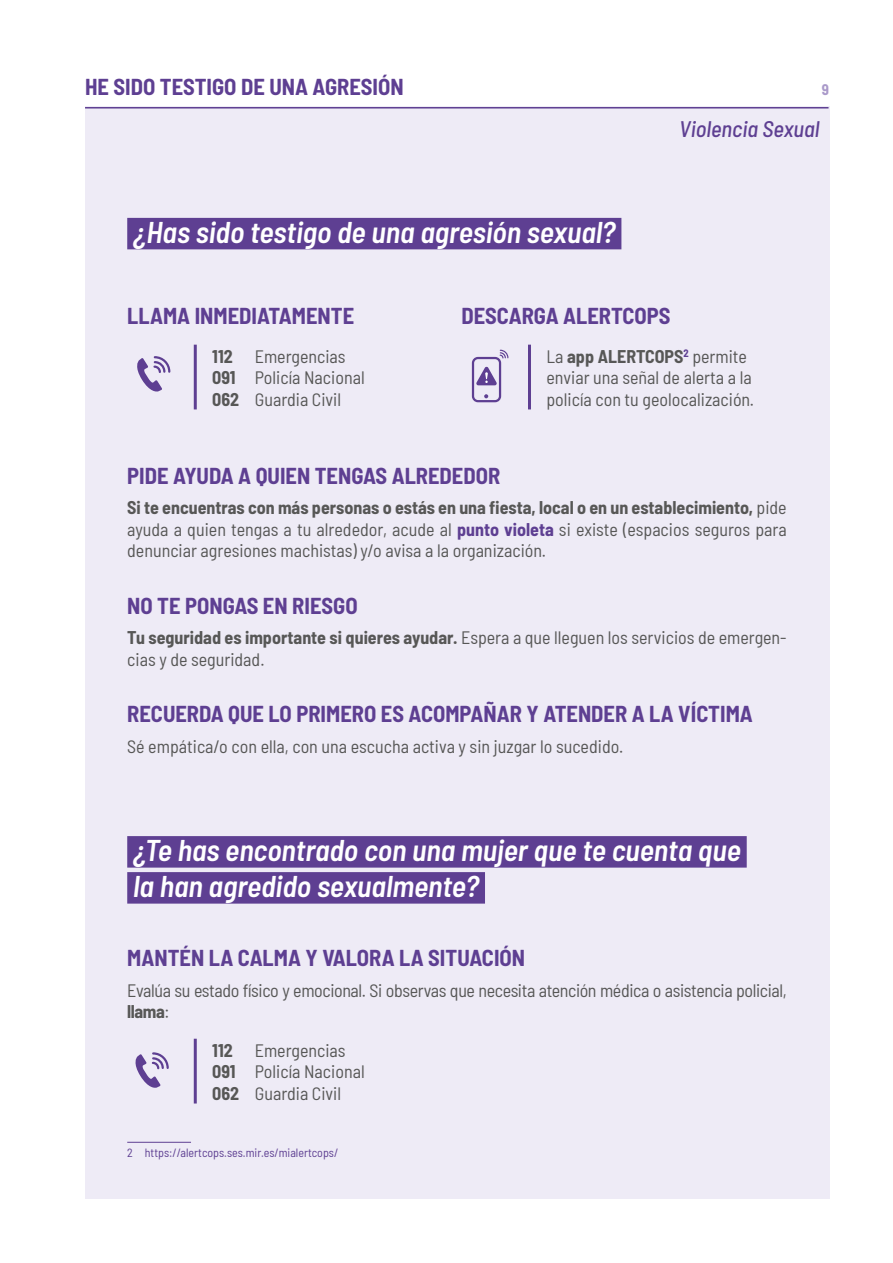
<style>
.page{position:relative;width:893px;height:1263px;background:#fff}
.page>*{position:absolute;margin:0;border:0;box-sizing:border-box;transform-origin:0 0}
._02_pregunta{font:italic 600 semi-condensed 30px/36px "Barlow";color:#fff}
._03_LADILLO{font:700 semi-condensed 22.5px "Barlow";color:#5e3f92}
.titulo_pagina_maestr{font:700 semi-condensed 22.5px "Barlow";color:#5e3f92}
.titulo_pagina_maestr-2{font:italic 500 semi-condensed 22.5px "Barlow";color:#5e3f92}
._00_txt{font:semi-condensed 18px/21.6px "Barlow";color:#575756;text-align:justify}
.llama{font:semi-condensed 18px/21.6px "Barlow";color:#575756}
._00_txt-2{font:semi-condensed 18px/21.6px "Barlow";letter-spacing:-.02em;color:#575756}
.titulo_pagina_maestr-3{font:700 semi-condensed 15px "Barlow";color:#aa9aca}
.NOTA{font:semi-condensed 12px "Barlow";color:#5e3f92}
.s1{font-weight:700}
.s2{font-weight:700;color:#5e3f92}
</style>
<div class="page">
<div style="left:85px;top:106px;width:744px;height:1093px;background:#eeebf6"></div>
<hr style="left:85px;top:107px;width:743px;height:2px;background:#5e3f92">
<div style="left:127px;top:218px;width:494px;height:31px;background:#5e3f92"></div>
<hr style="left:127px;top:1142px;width:64px;height:1px;background:#5e3f92">
<hr style="left:194px;top:345px;width:3px;height:64px;background:#5e3f92">
<hr style="left:528px;top:345px;width:3px;height:64px;background:#5e3f92">
<div style="left:127px;top:836px;width:620px;height:32px;background:#5e3f92"></div>
<div style="left:127px;top:872px;width:358px;height:32px;background:#5e3f92"></div>
<hr style="left:194px;top:1039px;width:3px;height:64px;background:#5e3f92">
<svg style="left:137px;top:356px;width:34px;height:36px"></svg>
<div style="left:472px;top:357px;width:29px;height:45px;border:2px solid #5e3f92;border-radius:5px"></div>
<svg style="left:484px;top:394px;width:4px;height:4px"></svg>
<svg style="left:477px;top:366px;width:20px;height:20px"></svg>
<svg style="left:499px;top:349px;width:10px;height:10px"></svg>
<svg style="left:135px;top:1052px;width:34px;height:36px"></svg>
<p class="titulo_pagina_maestr" style="left:85px;top:70px;width:320px">HE SIDO TESTIGO DE UNA AGRESIÓN</p>
<p class="titulo_pagina_maestr-3" style="left:822px;top:79px;width:9px">9</p>
<p class="titulo_pagina_maestr-2" style="left:679px;top:113px;width:142px">Violencia Sexual</p>
<p class="_02_pregunta" style="left:133px;top:212px;width:484px">¿Has sido testigo de una agresión sexual?</p>
<p class="_03_LADILLO" style="left:127px;top:300px;width:228px">LLAMA INMEDIATAMENTE</p>
<p class="llama" style="left:212px;top:344px;width:154px"><span class="s1">112</span> Emergencias<br><span class="s1">091</span> Policía Nacional<br><span class="s1">062</span> Guardia Civil</p>
<p class="_03_LADILLO" style="left:461px;top:300px;width:211px">DESCARGA ALERTCOPS</p>
<p class="llama" style="left:546px;top:344px;width:209px">La <span class="s1">app ALERTCOPS</span><sup>2</sup> permite enviar una señal de alerta a la policía con tu geolocalización.</p>
<p class="_03_LADILLO" style="left:127px;top:459px;width:374px">PIDE AYUDA A QUIEN TENGAS ALREDEDOR</p>
<p class="_00_txt" style="left:127px;top:495px;width:661px"><span class="s1">Si te encuentras con más personas o estás en una fiesta, local o en un establecimiento,</span> pide ayuda a quien tengas a tu alrededor, acude al <span class="s2">punto violeta</span> si existe (espacios seguros para denunciar agresiones machistas) y/o avisa a la organización.</p>
<p class="_03_LADILLO" style="left:127px;top:589px;width:232px">NO TE PONGAS EN RIESGO</p>
<p class="_00_txt" style="left:127px;top:625px;width:661px"><span class="s1">Tu seguridad es importante si quieres ayudar.</span> Espera a que lleguen los servicios de emergen&shy;cias y de seguridad.</p>
<p class="_03_LADILLO" style="left:127px;top:698px;width:627px">RECUERDA QUE LO PRIMERO ES ACOMPAÑAR Y ATENDER A LA VÍCTIMA</p>
<p class="_00_txt" style="left:127px;top:734px;width:498px">Sé empática/o con ella, con una escucha activa y sin juzgar lo sucedido.</p>
<p class="_02_pregunta" style="left:133px;top:830px;width:609px">¿Te has encontrado con una mujer que te cuenta que la han agredido sexualmente?</p>
<p class="_03_LADILLO" style="left:127px;top:942px;width:399px">MANTÉN LA CALMA Y VALORA LA SITUACIÓN</p>
<p class="_00_txt-2" style="left:127px;top:978px;width:661px">Evalúa su estado físico y emocional. Si observas que necesita atención médica o asistencia policial, <span class="s1">llama</span>:</p>
<p class="llama" style="left:212px;top:1038px;width:154px"><span class="s1">112</span> Emergencias<br><span class="s1">091</span> Policía Nacional<br><span class="s1">062</span> Guardia Civil</p>
<p class="NOTA" style="left:127px;top:1144px;width:213px">2 https://alertcops.ses.mir.es/mialertcops/</p>
</div>
